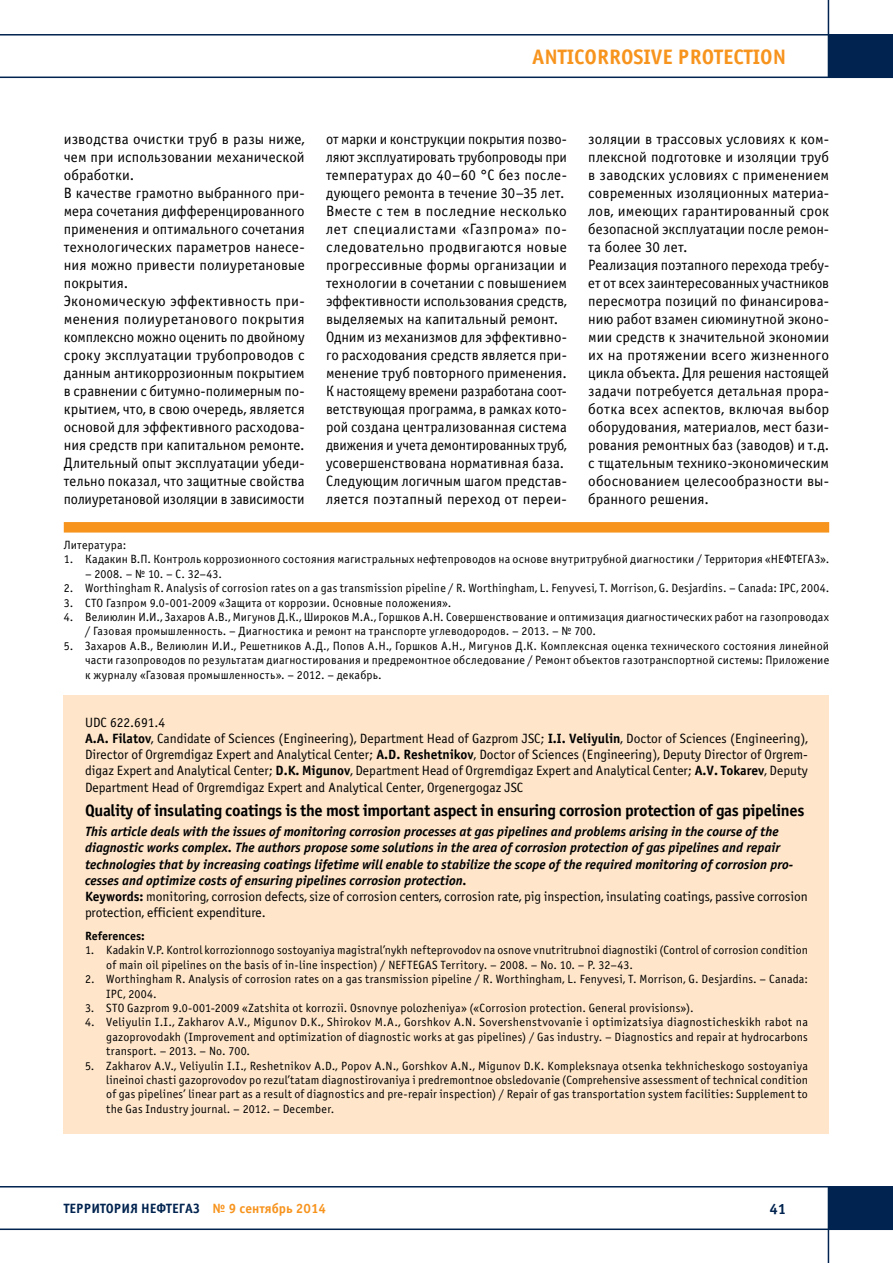
<style>
.page{position:relative;width:893px;height:1263px;background:#fff}
.page>*{position:absolute;margin:0;border:0;box-sizing:border-box;transform-origin:0 0}
.t1{font:700 21px "Officina Sans C";color:#f7941e}
.t2{font:700 16.5px "Officina Sans C";letter-spacing:-.02em;color:#000}
.t3{font:15px/18px "Officina Sans C";letter-spacing:.005em;color:#000}
.t4{font:15px/18px "Officina Sans C";letter-spacing:.005em;color:#000;scale:.96 1}
.t5{font:700 15px "Officina Sans C";color:#00234f}
.t6{font:italic 700 13.5px/16.2px "Officina Sans C";color:#000}
.t7{font:13.5px/16.2px "Officina Sans C";color:#000}
.t8{font:700 13.5px "Officina Sans C";color:#00234f}
.t9{font:12px/14.4px "Officina Sans C";letter-spacing:.015em;color:#000}
.t10{font:700 12px "Officina Sans C";color:#000}
.s1{font-weight:700}
.s2{font-style:normal}
.s3{font-weight:400;font-style:normal}
.s4{color:#f7941e}
</style>
<div class="page">
<hr style="left:828px;top:0;width:1px;height:78px;background:#00234f">
<div style="left:828px;top:35px;width:65px;height:42px;background:#00234f"></div>
<hr style="left:0;top:77px;width:893px;height:1px;background:#00234f">
<hr style="left:0;top:34px;width:893px;height:2px;background:#00234f">
<hr style="left:828px;top:1186px;width:1px;height:77px;background:#00234f">
<div style="left:828px;top:1187px;width:65px;height:42px;background:#00234f"></div>
<hr style="left:0;top:1186px;width:893px;height:1px;background:#00234f">
<hr style="left:0;top:1228px;width:893px;height:2px;background:#00234f">
<div style="left:64px;top:695px;width:765px;height:439px;background:#ffe6ca"></div>
<div style="left:64px;top:522px;width:765px;height:11px;background:#f7941e"></div>
<h1 class="t1" style="left:532px;top:45px;width:256px">ANTICORROSIVE PROTECTION</h1>
<p class="t3" style="left:64px;top:130px;width:242px">изводства очистки труб в разы ниже, чем при использовании механической обработки.<br>В качестве грамотно выбранного при&shy;мера сочетания дифференцированного применения и оптимального сочетания технологических параметров нанесе&shy;ния можно привести полиуретановые покрытия.<br>Экономическую эффективность при&shy;менения полиуретанового покрытия комплексно можно оценить по двойному сроку эксплуатации трубопроводов с данным антикоррозионным покрытием в сравнении с битумно-полимерным по&shy;крытием, что, в свою очередь, является основой для эффективного расходова&shy;ния средств при капитальном ремонте.<br>Длительный опыт эксплуатации убеди&shy;тельно показал, что защитные свойства полиуретановой изоляции в зависимости</p>
<p class="t4" style="left:326px;top:130px;width:252px">от марки и конструкции покрытия позво&shy;ляют эксплуатировать трубопроводы при температурах до 40–60 °С без после&shy;дующего ремонта в течение 30–35 лет.<br>Вместе с тем в последние несколько лет специалистами «Газпрома» по&shy;следовательно продвигаются новые прогрессивные формы организации и технологии в сочетании с повышением эффективности использования средств, выделяемых на капитальный ремонт.<br>Одним из механизмов для эффективно&shy;го расходования средств является при&shy;менение труб повторного применения.<br>К настоящему времени разработана соот&shy;ветствующая программа, в рамках кото&shy;рой создана централизованная система движения и учета демонтированных труб, усовершенствована нормативная база.<br>Следующим логичным шагом представ&shy;ляется поэтапный переход от переи-</p>
<p class="t3" style="left:588px;top:130px;width:242px">золяции в трассовых условиях к ком&shy;плексной подготовке и изоляции труб в заводских условиях с применением современных изоляционных материа&shy;лов, имеющих гарантированный срок безопасной эксплуатации после ремон&shy;та более 30 лет.<br>Реализация поэтапного перехода требу&shy;ет от всех заинтересованных участников пересмотра позиций по финансирова&shy;нию работ взамен сиюминутной эконо&shy;мии средств к значительной экономии их на протяжении всего жизненного цикла объекта. Для решения настоящей задачи потребуется детальная прора&shy;ботка всех аспектов, включая выбор оборудования, материалов, мест бази&shy;рования ремонтных баз (заводов) и т.д. с тщательным технико-экономическим обоснованием целесообразности вы&shy;бранного решения.</p>
<p class="t9" style="left:64px;top:538px;width:64px">Литература:</p>
<p class="t9" style="left:64px;top:552px;width:767px">1. Кадакин В.П. Контроль коррозионного состояния магистральных нефтепроводов на основе внутритрубной диагностики / Территория «НЕФТЕГАЗ».</p>
<p class="t9" style="left:85px;top:567px;width:138px">– 2008. – № 10. – С. 32–43.</p>
<p class="t9" style="left:64px;top:581px;width:767px">2. Worthingham R. Analysis of corrosion rates on a gas transmission pipeline / R. Worthingham, L. Fenyvesi, T. Morrison, G. Desjardins. – Canada: IPC, 2004.</p>
<p class="t9" style="left:64px;top:596px;width:389px">3. СТО Газпром 9.0-001-2009 «Защита от коррозии. Основные положения».</p>
<p class="t9" style="left:85px;top:610px;width:746px;text-indent:-21px">4. Велиюлин И.И., Захаров А.В., Мигунов Д.К., Широков М.А., Горшков А.Н. Совершенствование и оптимизация диагностических работ на газопроводах / Газовая промышленность. – Диагностика и ремонт на транспорте углеводородов. – 2013. – № 700.</p>
<p class="t9" style="left:85px;top:639px;width:746px;text-align:justify;text-indent:-21px">5. Захаров А.В., Велиюлин И.И., Решетников А.Д., Попов А.Н., Горшков А.Н., Мигунов Д.К. Комплексная оценка технического состояния линейной части газопроводов по результатам диагностирования и предремонтное обследование / Ремонт объектов газотранспортной системы: Приложение к журналу «Газовая промышленность». – 2012. – декабрь.</p>
<p class="t7" style="left:85px;top:714px;width:724px">UDC 622.691.4<br><span class="s1">A.A. Filatov</span>, Candidate of Sciences (Engineering), Department Head of Gazprom JSC; <span class="s1">I.I. Veliyulin</span>, Doctor of Sciences (Engineering), Director of Orgremdigaz Expert and Analytical Center; <span class="s1">A.D. Reshetnikov</span>, Doctor of Sciences (Engineering), Deputy Director of Orgrem&shy;digaz Expert and Analytical Center; <span class="s1">D.K. Migunov</span>, Department Head of Orgremdigaz Expert and Analytical Center; <span class="s1">A.V. Tokarev</span>, Deputy Department Head of Orgremdigaz Expert and Analytical Center, Orgenergogaz JSC</p>
<h2 class="t2" style="left:85px;top:801px;width:721px">Quality of insulating coatings is the most important aspect in ensuring corrosion protection of gas pipelines</h2>
<p class="t6" style="left:85px;top:824px;width:724px">This article deals with the issues of monitoring corrosion processes at gas pipelines and problems arising in the course of the diagnostic works complex. The authors propose some solutions in the area of corrosion protection of gas pipelines and repair technologies that by increasing coatings lifetime will enable to stabilize the scope of the required monitoring of corrosion pro&shy;cesses and optimize costs of ensuring pipelines corrosion protection.<br><span class="s2">Keywords:</span> <span class="s3">monitoring, corrosion defects, size of corrosion centers, corrosion rate, pig inspection, insulating coatings, passive corrosion protection, efficient expenditure.</span></p>
<p class="t10" style="left:85px;top:929px;width:61px">References:</p>
<p class="t9" style="left:106px;top:943px;width:703px;text-indent:-21px">1. Kadakin V.P. Kontrol korrozionnogo sostoyaniya magistral’nykh nefteprovodov na osnove vnutritrubnoi diagnostiki (Control of corrosion condition of main oil pipelines on the basis of in-line inspection) / NEFTEGAS Territory. – 2008. – No. 10. – P. 32–43.</p>
<p class="t9" style="left:106px;top:972px;width:703px;text-indent:-21px">2. Worthingham R. Analysis of corrosion rates on a gas transmission pipeline / R. Worthingham, L. Fenyvesi, T. Morrison, G. Desjardins. – Canada:<br>IPC, 2004.</p>
<p class="t9" style="left:85px;top:1001px;width:610px">3. STO Gazprom 9.0-001-2009 «Zatshita ot korrozii. Osnovnye polozheniya» («Corrosion protection. General provisions»).</p>
<p class="t9" style="left:106px;top:1015px;width:703px;text-align:justify;text-indent:-21px">4. Veliyulin I.I., Zakharov A.V., Migunov D.K., Shirokov M.A., Gorshkov A.N. Sovershenstvovanie i optimizatsiya diagnosticheskikh rabot na gazoprovodakh (Improvement and optimization of diagnostic works at gas pipelines) / Gas industry. – Diagnostics and repair at hydrocarbons transport. – 2013. – No. 700.</p>
<p class="t9" style="left:106px;top:1059px;width:703px;text-align:justify;text-indent:-21px">5. Zakharov A.V., Veliyulin I.I., Reshetnikov A.D., Popov A.N., Gorshkov A.N., Migunov D.K. Kompleksnaya otsenka tekhnicheskogo sostoyaniya lineinoi chasti gazoprovodov po rezul’tatam diagnostirovaniya i predremontnoe obsledovanie (Comprehensive assessment of technical condition of gas pipelines’ linear part as a result of diagnostics and pre-repair inspection) / Repair of gas transportation system facilities: Supplement to the Gas Industry journal. – 2012. – December.</p>
<p class="t8" style="left:64px;top:1201px;width:264px">ТЕРРИТОРИЯ НЕФТЕГАЗ <span class="s4">№ 9 сентябрь 2014</span></p>
<p class="t5" style="left:770px;top:1200px;width:18px">41</p>
</div>
